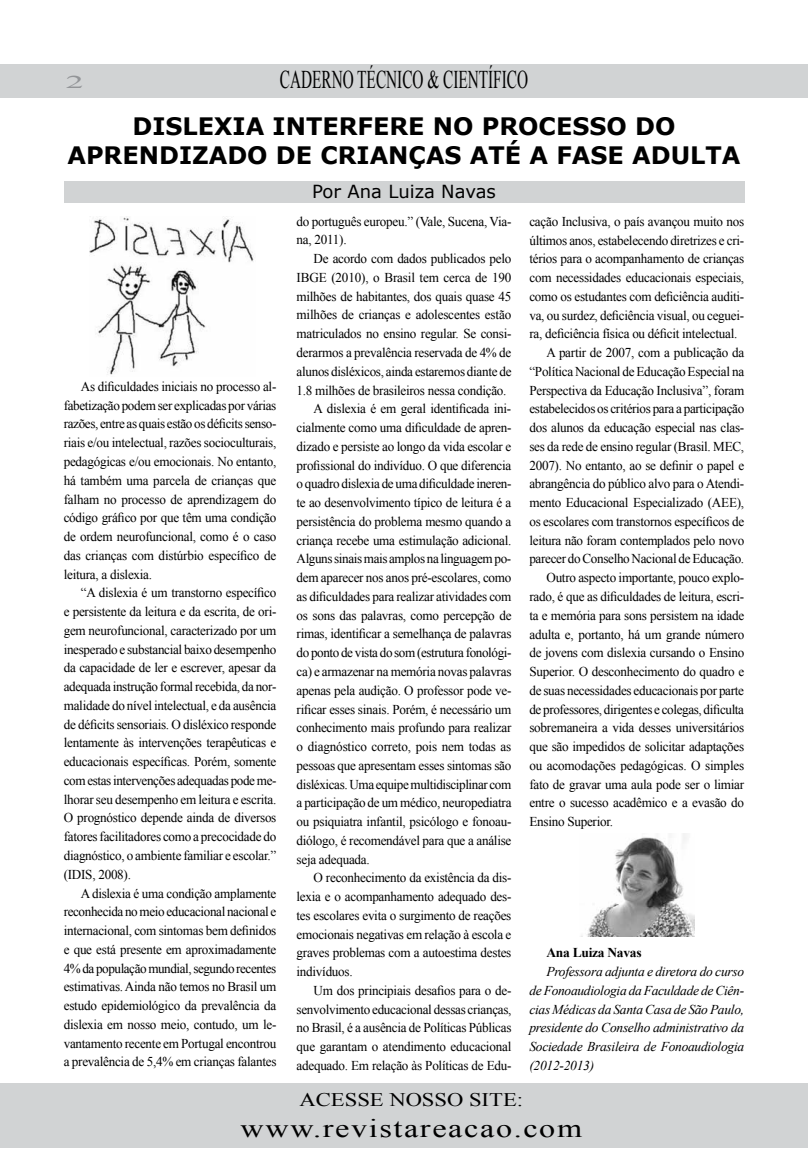
<style>
.page{position:relative;width:808px;height:1170px;background:#fff}
.page>*{position:absolute;margin:0;border:0;box-sizing:border-box;transform-origin:0 0}
.t1{font:25.8px "Times New Roman";letter-spacing:.05em;color:#000;scale:1.25 1}
.t2{font:25.5px "Times New Roman";color:#000;scale:.6 1}
.t3{font:700 24px/28.8px "Verdana";color:#000;text-align:center}
.t4{font:19.2px "Times New Roman";color:#000;scale:1.18 1}
.t5{font:18px "Verdana";color:#000}
.t6{font:18px "Times New Roman";color:#939598;scale:2 1}
.t7{font:13.5px/18.8px "Times New Roman";letter-spacing:-.02em;color:#000;text-align:justify}
.t8{font:italic 13.5px/18.8px "Times New Roman";letter-spacing:-.02em;color:#000;text-align:justify}
.t9{font:700 13.5px "Times New Roman";letter-spacing:-.02em;color:#000}
</style>
<div class="page">
<div style="left:0;top:64px;width:808px;height:33px;background:#d1d3d4"></div>
<div style="left:0;top:1082px;width:808px;height:65px;background:#d1d3d4"></div>
<div style="left:64px;top:181px;width:680px;height:21px;background:#d1d3d4"></div>
<img style="left:89px;top:216px;width:165px;height:159px">
<img style="left:581px;top:833px;width:113px;height:103px">
<h3 class="t6" style="left:66px;top:70px;width:10px">2</h3>
<h2 class="t2" style="left:280px;top:62px;width:415px">CADERNO TÉCNICO &amp; CIENTÍFICO</h2>
<h3 class="t3" style="left:67px;top:112px;width:675px">DISLEXIA INTERFERE NO PROCESSO DO<br>APRENDIZADO DE CRIANÇAS ATÉ A FASE ADULTA</h3>
<p class="t7" style="left:64px;top:377px;width:214px;text-indent:17px">As dificuldades iniciais no processo al&shy;fabetização podem ser explicadas por várias razões, entre as quais estão os déficits senso&shy;riais e/ou intelectual, razões socioculturais, pedagógicas e/ou emocionais. No entanto, há também uma parcela de crianças que falham no processo de aprendizagem do código gráfico por que têm uma condição de ordem neurofuncional, como é o caso das crianças com distúrbio específico de leitura, a dislexia.</p>
<p class="t7" style="left:64px;top:583px;width:214px;text-indent:17px">“A dislexia é um transtorno específico e persistente da leitura e da escrita, de ori&shy;gem neurofuncional, caracterizado por um inesperado e substancial baixo desempenho da capacidade de ler e escrever, apesar da adequada instrução formal recebida, da nor&shy;malidade do nível intelectual, e da ausência de déficits sensoriais. O disléxico responde lentamente às intervenções terapêuticas e educacionais específicas. Porém, somente com estas intervenções adequadas pode me&shy;lhorar seu desempenho em leitura e escrita.<br>O prognóstico depende ainda de diversos fatores facilitadores como a precocidade do diagnóstico, o ambiente familiar e escolar.” (IDIS, 2008).</p>
<p class="t7" style="left:64px;top:883px;width:214px;text-indent:17px">A dislexia é uma condição amplamente reconhecida no meio educacional nacional e internacional, com sintomas bem definidos e que está presente em aproximadamente 4% da população mundial, segundo recentes estimativas. Ainda não temos no Brasil um estudo epidemiológico da prevalência da dislexia em nosso meio, contudo, um le&shy;vantamento recente em Portugal encontrou a prevalência de 5,4% em crianças falantes</p>
<h3 class="t5" style="left:312px;top:180px;width:185px">Por Ana Luiza Navas</h3>
<p class="t7" style="left:297px;top:211px;width:216px">do português europeu.” (Vale, Sucena, Via&shy;na, 2011).</p>
<p class="t7" style="left:314px;top:249px;width:199px">De acordo com dados publicados pelo</p>
<p class="t7" style="left:297px;top:268px;width:216px">IBGE (2010), o Brasil tem cerca de 190</p>
<p class="t7" style="left:297px;top:286px;width:216px">milhões de habitantes, dos quais quase 45</p>
<p class="t7" style="left:297px;top:305px;width:216px">milhões de crianças e adolescentes estão</p>
<p class="t7" style="left:297px;top:324px;width:216px">matriculados no ensino regular. Se consi-</p>
<p class="t7" style="left:297px;top:343px;width:216px">derarmos a prevalência reservada de 4% de</p>
<p class="t7" style="left:297px;top:361px;width:216px">alunos disléxicos, ainda estaremos diante de</p>
<p class="t7" style="left:297px;top:380px;width:211px">1.8 milhões de brasileiros nessa condição.</p>
<p class="t7" style="left:314px;top:399px;width:199px">A dislexia é em geral identificada ini-</p>
<p class="t7" style="left:297px;top:418px;width:216px">cialmente como uma dificuldade de apren-</p>
<p class="t7" style="left:297px;top:436px;width:216px">dizado e persiste ao longo da vida escolar e</p>
<p class="t7" style="left:297px;top:455px;width:216px">profissional do indivíduo. O que diferencia</p>
<p class="t7" style="left:297px;top:474px;width:216px">o quadro dislexia de uma dificuldade ineren-</p>
<p class="t7" style="left:297px;top:493px;width:216px">te ao desenvolvimento típico de leitura é a</p>
<p class="t7" style="left:297px;top:511px;width:216px">persistência do problema mesmo quando a</p>
<p class="t7" style="left:297px;top:530px;width:216px">criança recebe uma estimulação adicional.</p>
<p class="t7" style="left:297px;top:549px;width:216px">Alguns sinais mais amplos na linguagem po-</p>
<p class="t7" style="left:297px;top:568px;width:216px">dem aparecer nos anos pré-escolares, como</p>
<p class="t7" style="left:297px;top:586px;width:216px">as dificuldades para realizar atividades com</p>
<p class="t7" style="left:297px;top:605px;width:216px">os sons das palavras, como percepção de</p>
<p class="t7" style="left:297px;top:624px;width:216px">rimas, identificar a semelhança de palavras</p>
<p class="t7" style="left:297px;top:643px;width:216px">do ponto de vista do som (estrutura fonológi-</p>
<p class="t7" style="left:297px;top:661px;width:216px">ca) e armazenar na memória novas palavras</p>
<p class="t7" style="left:297px;top:680px;width:216px">apenas pela audição. O professor pode ve-</p>
<p class="t7" style="left:297px;top:699px;width:216px">rificar esses sinais. Porém, é necessário um</p>
<p class="t7" style="left:297px;top:718px;width:216px">conhecimento mais profundo para realizar</p>
<p class="t7" style="left:297px;top:736px;width:216px">o diagnóstico correto, pois nem todas as</p>
<p class="t7" style="left:297px;top:755px;width:216px">pessoas que apresentam esses sintomas são</p>
<p class="t7" style="left:297px;top:774px;width:216px">disléxicas. Uma equipe multidisciplinar com</p>
<p class="t7" style="left:297px;top:793px;width:216px">a participação de um médico, neuropediatra</p>
<p class="t7" style="left:297px;top:811px;width:216px">ou psiquiatra infantil, psicólogo e fonoau-</p>
<p class="t7" style="left:297px;top:830px;width:216px">diólogo, é recomendável para que a análise</p>
<p class="t7" style="left:297px;top:849px;width:75px">seja adequada.</p>
<p class="t7" style="left:314px;top:868px;width:199px">O reconhecimento da existência da dis-</p>
<p class="t7" style="left:297px;top:886px;width:216px">lexia e o acompanhamento adequado des-</p>
<p class="t7" style="left:297px;top:905px;width:216px">tes escolares evita o surgimento de reações</p>
<p class="t7" style="left:297px;top:924px;width:216px">emocionais negativas em relação à escola e</p>
<p class="t7" style="left:297px;top:943px;width:216px">graves problemas com a autoestima destes</p>
<p class="t7" style="left:297px;top:961px;width:58px">indivíduos.</p>
<p class="t7" style="left:314px;top:980px;width:199px">Um dos principiais desafios para o de-</p>
<p class="t7" style="left:297px;top:999px;width:216px">senvolvimento educacional dessas crianças,</p>
<p class="t7" style="left:297px;top:1018px;width:216px">no Brasil, é a ausência de Políticas Públicas</p>
<p class="t7" style="left:297px;top:1037px;width:216px">que garantam o atendimento educacional</p>
<p class="t7" style="left:297px;top:1055px;width:216px">adequado. Em relação às Políticas de Edu-</p>
<p class="t7" style="left:529px;top:212px;width:216px">cação Inclusiva, o país avançou muito nos</p>
<p class="t7" style="left:529px;top:230px;width:216px">últimos anos, estabelecendo diretrizes e cri-</p>
<p class="t7" style="left:529px;top:249px;width:216px">térios para o acompanhamento de crianças</p>
<p class="t7" style="left:529px;top:268px;width:216px">com necessidades educacionais especiais,</p>
<p class="t7" style="left:529px;top:287px;width:216px">como os estudantes com deficiência auditi-</p>
<p class="t7" style="left:529px;top:305px;width:216px">va, ou surdez, deficiência visual, ou ceguei-</p>
<p class="t7" style="left:529px;top:324px;width:209px">ra, deficiência física ou déficit intelectual.</p>
<p class="t7" style="left:546px;top:343px;width:199px">A partir de 2007, com a publicação da</p>
<p class="t7" style="left:529px;top:362px;width:216px">“Política Nacional de Educação Especial na</p>
<p class="t7" style="left:529px;top:380px;width:216px">Perspectiva da Educação Inclusiva”, foram</p>
<p class="t7" style="left:529px;top:399px;width:216px">estabelecidos os critérios para a participação</p>
<p class="t7" style="left:529px;top:418px;width:216px">dos alunos da educação especial nas clas-</p>
<p class="t7" style="left:529px;top:437px;width:216px">ses da rede de ensino regular (Brasil. MEC,</p>
<p class="t7" style="left:529px;top:455px;width:216px">2007). No entanto, ao se definir o papel e</p>
<p class="t7" style="left:529px;top:474px;width:216px">abrangência do público alvo para o Atendi-</p>
<p class="t7" style="left:529px;top:493px;width:216px">mento Educacional Especializado (AEE),</p>
<p class="t7" style="left:529px;top:512px;width:216px">os escolares com transtornos específicos de</p>
<p class="t7" style="left:529px;top:530px;width:216px">leitura não foram contemplados pelo novo</p>
<p class="t7" style="left:529px;top:549px;width:216px">parecer do Conselho Nacional de Educação.</p>
<p class="t7" style="left:546px;top:568px;width:199px">Outro aspecto importante, pouco explo-</p>
<p class="t7" style="left:529px;top:587px;width:216px">rado, é que as dificuldades de leitura, escri-</p>
<p class="t7" style="left:529px;top:605px;width:216px">ta e memória para sons persistem na idade</p>
<p class="t7" style="left:529px;top:624px;width:216px">adulta e, portanto, há um grande número</p>
<p class="t7" style="left:529px;top:643px;width:216px">de jovens com dislexia cursando o Ensino</p>
<p class="t7" style="left:529px;top:662px;width:216px">Superior. O desconhecimento do quadro e</p>
<p class="t7" style="left:529px;top:680px;width:216px">de suas necessidades educacionais por parte</p>
<p class="t7" style="left:529px;top:699px;width:216px">de professores, dirigentes e colegas, dificulta</p>
<p class="t7" style="left:529px;top:718px;width:216px">sobremaneira a vida desses universitários</p>
<p class="t7" style="left:529px;top:737px;width:216px">que são impedidos de solicitar adaptações</p>
<p class="t7" style="left:529px;top:755px;width:216px">ou acomodações pedagógicas. O simples</p>
<p class="t7" style="left:529px;top:774px;width:216px">fato de gravar uma aula pode ser o limiar</p>
<p class="t7" style="left:529px;top:793px;width:216px">entre o sucesso acadêmico e a evasão do</p>
<p class="t7" style="left:529px;top:812px;width:85px">Ensino Superior.</p>
<p class="t9" style="left:546px;top:943px;width:97px">Ana Luiza Navas</p>
<p class="t8" style="left:529px;top:961px;width:216px;text-indent:17px">Professora adjunta e diretora do curso de Fonoaudiologia da Faculdade de Ciên&shy;cias Médicas da Santa Casa de São Paulo, presidente do Conselho administrativo da Sociedade Brasileira de Fonoaudiologia (2012-2013)</p>
<h3 class="t4" style="left:300px;top:1086px;width:191px">ACESSE NOSSO SITE:</h3>
<h1 class="t1" style="left:241px;top:1110px;width:275px">www.revistareacao.com</h1>
</div>
